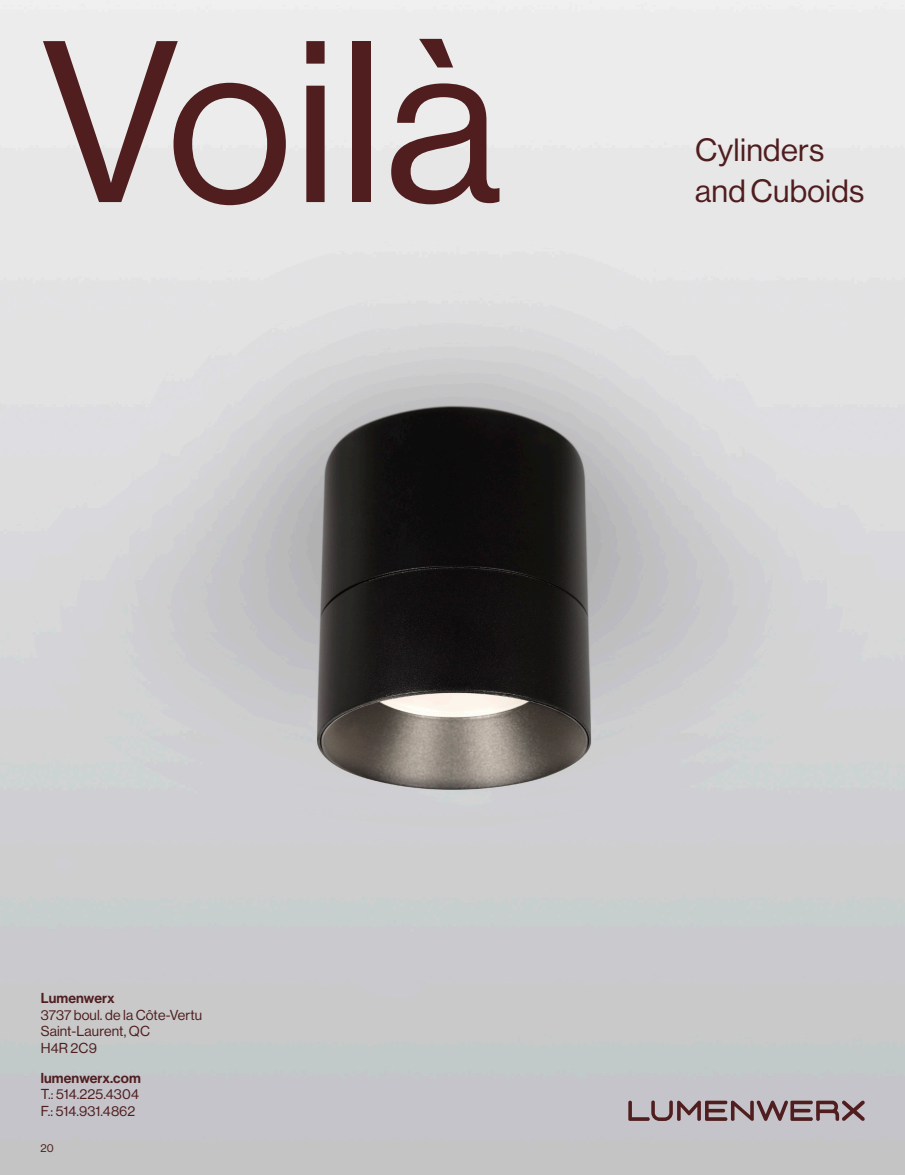
<style>
.page{position:relative;width:905px;height:1175px;background:#fff}
.page>*{position:absolute;margin:0;border:0;box-sizing:border-box;transform-origin:0 0}
.TITLE-Cover{font:225px "N Haas Grotesk DS Pro 55 Rg";letter-spacing:.01em;color:#501e1f}
.TAGLINE-Cover{font:31.5px "N Haas Grotesk DS Pro 55 Rg";letter-spacing:.01em;color:#501d1f}
.TXT-Légende{font:14.1px/16.5px "N Haas Grotesk DS Pro 55 Rg";letter-spacing:.01em;color:#501e1f}
.TXT-Légende-2{font:14.1px "N Haas Grotesk DS Pro 65 Md";letter-spacing:.01em;color:#501e1f}
.t1{font:11.25px "N Haas Grotesk DS Pro 55 Rg";color:#501e1f}
</style>
<div class="page">
<img style="left:0;top:0;width:904px;height:1174px">
<svg style="left:628px;top:1100px;width:236px;height:21px;background:#958286"></svg>
<p class="TITLE-Cover" style="left:41px;top:-4px;width:461px">Voilà</p>
<p class="TAGLINE-Cover" style="left:695px;top:132px;width:131px">Cylinders</p>
<p class="TAGLINE-Cover" style="left:695px;top:173px;width:171px">and Cuboids</p>
<p class="TXT-Légende-2" style="left:41px;top:990px;width:76px">Lumenwerx</p>
<p class="TXT-Légende" style="left:41px;top:1006px;width:163px">3737 boul. de la Côte-Vertu<br>Saint-Laurent, QC</p>
<p class="TXT-Légende" style="left:41px;top:1039px;width:58px">H4R 2C9</p>
<p class="TXT-Légende-2" style="left:41px;top:1069px;width:102px">lumenwerx.com</p>
<p class="TXT-Légende" style="left:41px;top:1086px;width:100px">T.: 514.225.4304</p>
<p class="TXT-Légende" style="left:41px;top:1102px;width:96px">F.: 514.931.4862</p>
<p class="t1" style="left:40px;top:1141px;width:15px">20</p>
</div>
